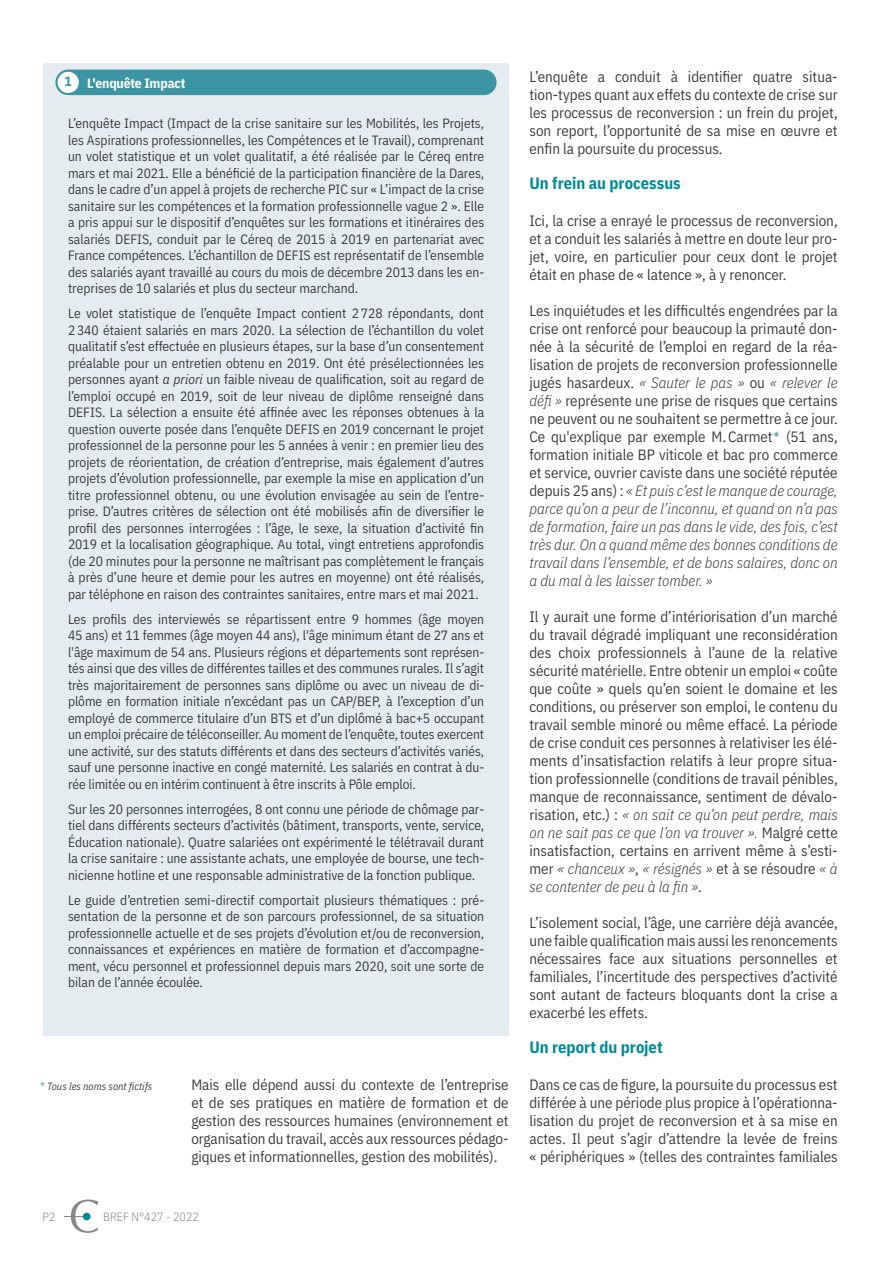
<style>
.page{position:relative;width:893px;height:1263px;background:#fff}
.page>*{position:absolute;margin:0;border:0;box-sizing:border-box;transform-origin:0 0}
.t1{font:700 16.5px "IBM Plex Sans Cond";color:#008b99}
.t2{font:15px/18px "IBM Plex Sans Cond";color:#3c3c3b;text-align:justify}
.t3{font:13.5px/16.5px "IBM Plex Sans Cond";color:#3c3c3b;text-align:justify}
.t4{font:700 13.5px "IBM Plex Sans Cond";letter-spacing:-.01em;color:#fff}
.t5{font:700 13.5px "IBM Plex Sans Cond";color:#3c95a2}
.t6{font:300 12px "IBM Plex Sans Cond";color:#878787}
.t7{font:italic 10.5px "IBM Plex Sans Cond";color:#3c3c3b}
.s1{font-style:italic}
.s2{font-style:normal;color:#3c95a2}
.s3{font-weight:300;font-style:italic}
.s4{font-family:"Calibri";font-weight:300;color:#3c95a2}
</style>
<div class="page">
<svg style="left:64px;top:1199px;width:34px;height:34px"></svg>
<div style="left:83px;top:1213px;width:8px;height:7px;background:#008b99;border-radius:50%"></div>
<div style="left:43px;top:64px;width:466px;height:972px;background:#e4ecf0"></div>
<div style="left:55px;top:70px;width:442px;height:25px;background:#3c95a2;border-radius:13px"></div>
<div style="left:58px;top:72px;width:21px;height:21px;background:#fff;border-radius:50%"></div>
<p class="t5" style="left:64px;top:71px;width:9px">1</p>
<p class="t4" style="left:87px;top:72px;width:100px">L'enquête Impact</p>
<p class="t3" style="left:68px;top:114px;width:418px">L’enquête Impact (Impact de la crise sanitaire sur les Mobilités, les Projets, les Aspirations professionnelles, les Compétences et le Travail), comprenant un volet statistique et un volet qualitatif, a été réalisée par le Céreq entre mars et mai 2021. Elle a bénéficié de la participation financière de la Dares, dans le cadre d’un appel à projets de recherche PIC sur « L’impact de la crise sanitaire sur les compétences et la formation professionnelle vague 2 ». Elle a pris appui sur le dispositif d’enquêtes sur les formations et itinéraires des salariés DEFIS, conduit par le Céreq de 2015 à 2019 en partenariat avec France compétences. L’échantillon de DEFIS est représentatif de l’ensemble des salariés ayant travaillé au cours du mois de décembre 2013 dans les en&shy;treprises de 10 salariés et plus du secteur marchand.</p>
<p class="t3" style="left:68px;top:304px;width:418px">Le volet statistique de l’enquête Impact contient 2728 répondants, dont 2340 étaient salariés en mars 2020. La sélection de l’échantillon du volet qualitatif s’est effectuée en plusieurs étapes, sur la base d’un consentement préalable pour un entretien obtenu en 2019. Ont été présélectionnées les personnes ayant <span class="s1">a priori</span> un faible niveau de qualification, soit au regard de l’emploi occupé en 2019, soit de leur niveau de diplôme renseigné dans DEFIS. La sélection a ensuite été affinée avec les réponses obtenues à la question ouverte posée dans l’enquête DEFIS en 2019 concernant le projet professionnel de la personne pour les 5 années à venir : en premier lieu des projets de réorientation, de création d’entreprise, mais également d’autres projets d’évolution professionnelle, par exemple la mise en application d’un titre professionnel obtenu, ou une évolution envisagée au sein de l’entre&shy;prise. D’autres critères de sélection ont été mobilisés afin de diversifier le profil des personnes interrogées : l’âge, le sexe, la situation d’activité fin 2019 et la localisation géographique. Au total, vingt entretiens approfondis (de 20 minutes pour la personne ne maîtrisant pas complètement le français à près d’une heure et demie pour les autres en moyenne) ont été réalisés, par téléphone en raison des contraintes sanitaires, entre mars et mai 2021.</p>
<p class="t3" style="left:68px;top:610px;width:418px">Les profils des interviewés se répartissent entre 9 hommes (âge moyen 45 ans) et 11 femmes (âge moyen 44 ans), l'âge minimum étant de 27 ans et l'âge maximum de 54 ans. Plusieurs régions et départements sont représen&shy;tés ainsi que des villes de différentes tailles et des communes rurales. Il s’agit très majoritairement de personnes sans diplôme ou avec un niveau de di&shy;plôme en formation initiale n’excédant pas un CAP/BEP, à l’exception d’un employé de commerce titulaire d’un BTS et d’un diplômé à bac+5 occupant un emploi précaire de téléconseiller. Au moment de l’enquête, toutes exercent une activité, sur des statuts différents et dans des secteurs d’activités variés, sauf une personne inactive en congé maternité. Les salariés en contrat à du&shy;rée limitée ou en intérim continuent à être inscrits à Pôle emploi.</p>
<p class="t3" style="left:68px;top:800px;width:418px">Sur les 20 personnes interrogées, 8 ont connu une période de chômage par&shy;tiel dans différents secteurs d’activités (bâtiment, transports, vente, service, Éducation nationale). Quatre salariées ont expérimenté le télétravail durant la crise sanitaire : une assistante achats, une employée de bourse, une tech&shy;nicienne hotline et une responsable administrative de la fonction publique.</p>
<p class="t3" style="left:68px;top:891px;width:418px">Le guide d’entretien semi-directif comportait plusieurs thématiques : pré&shy;sentation de la personne et de son parcours professionnel, de sa situation professionnelle actuelle et de ses projets d’évolution et/ou de reconversion, connaissances et expériences en matière de formation et d’accompagne&shy;ment, vécu personnel et professionnel depuis mars 2020, soit une sorte de bilan de l’année écoulée.</p>
<p class="t7" style="left:41px;top:1078px;width:113px"><span class="s2">*</span> Tous les noms sont fictifs</p>
<p class="t2" style="left:191px;top:1074px;width:319px">Mais elle dépend aussi du contexte de l’entreprise et de ses pratiques en matière de formation et de gestion des ressources humaines (environnement et organisation du travail, accès aux ressources pédago&shy;giques et informationnelles, gestion des mobilités).</p>
<p class="t6" style="left:43px;top:1207px;width:14px">P2</p>
<p class="t6" style="left:103px;top:1207px;width:97px">BREF N°427 - 2022</p>
<p class="t2" style="left:529px;top:66px;width:310px">L’enquête a conduit à identifier quatre situa&shy;tion-types quant aux effets du contexte de crise sur les processus de reconversion : un frein du projet, son report, l’opportunité de sa mise en œuvre et enfin la poursuite du processus.</p>
<p class="t1" style="left:529px;top:170px;width:153px">Un frein au processus</p>
<p class="t2" style="left:529px;top:210px;width:310px">Ici, la crise a enrayé le processus de reconversion, et a conduit les salariés à mettre en doute leur pro&shy;jet, voire, en particulier pour ceux dont le projet était en phase de « latence », à y renoncer.</p>
<p class="t2" style="left:529px;top:300px;width:310px">Les inquiétudes et les difficultés engendrées par la crise ont renforcé pour beaucoup la primauté don&shy;née à la sécurité de l’emploi en regard de la réa&shy;lisation de projets de reconversion professionnelle jugés hasardeux. <span class="s3">« Sauter le pas »</span> ou <span class="s3">« relever le défi »</span> représente une prise de risques que certains ne peuvent ou ne souhaitent se permettre à ce jour.<br>Ce qu'explique par exemple M.Carmet<span class="s4">*</span> (51 ans, formation initiale BP viticole et bac pro commerce et service, ouvrier caviste dans une société réputée depuis 25 ans) : <span class="s3">« Et puis c’est le manque de courage, parce qu’on a peur de l’inconnu, et quand on n’a pas de formation, faire un pas dans le vide, des fois, c’est très dur. On a quand même des bonnes conditions de travail dans l’ensemble, et de bons salaires, donc on a du mal à les laisser tomber. »</span></p>
<p class="t2" style="left:529px;top:606px;width:310px">Il y aurait une forme d’intériorisation d’un marché du travail dégradé impliquant une reconsidération des choix professionnels à l’aune de la relative sécurité matérielle. Entre obtenir un emploi « coûte que coûte » quels qu’en soient le domaine et les conditions, ou préserver son emploi, le contenu du travail semble minoré ou même effacé. La période de crise conduit ces personnes à relativiser les élé&shy;ments d’insatisfaction relatifs à leur propre situa&shy;tion professionnelle (conditions de travail pénibles, manque de reconnaissance, sentiment de dévalo&shy;risation, etc.) : <span class="s3">« on sait ce qu’on peut perdre, mais on ne sait pas ce que l’on va trouver ».</span> Malgré cette insatisfaction, certains en arrivent même à s’esti&shy;mer <span class="s3">« chanceux »</span>, <span class="s3">« résignés »</span> et à se résoudre <span class="s3">« à se contenter de peu à la fin »</span>.</p>
<p class="t2" style="left:529px;top:912px;width:310px">L’isolement social, l’âge, une carrière déjà avancée, une faible qualification mais aussi les renoncements nécessaires face aux situations personnelles et familiales, l’incertitude des perspectives d’activité sont autant de facteurs bloquants dont la crise a exacerbé les effets.</p>
<p class="t1" style="left:529px;top:1034px;width:135px">Un report du projet</p>
<p class="t2" style="left:529px;top:1074px;width:310px">Dans ce cas de figure, la poursuite du processus est différée à une période plus propice à l’opérationna&shy;lisation du projet de reconversion et à sa mise en actes. Il peut s’agir d’attendre la levée de freins « périphériques » (telles des contraintes familiales</p>
</div>
